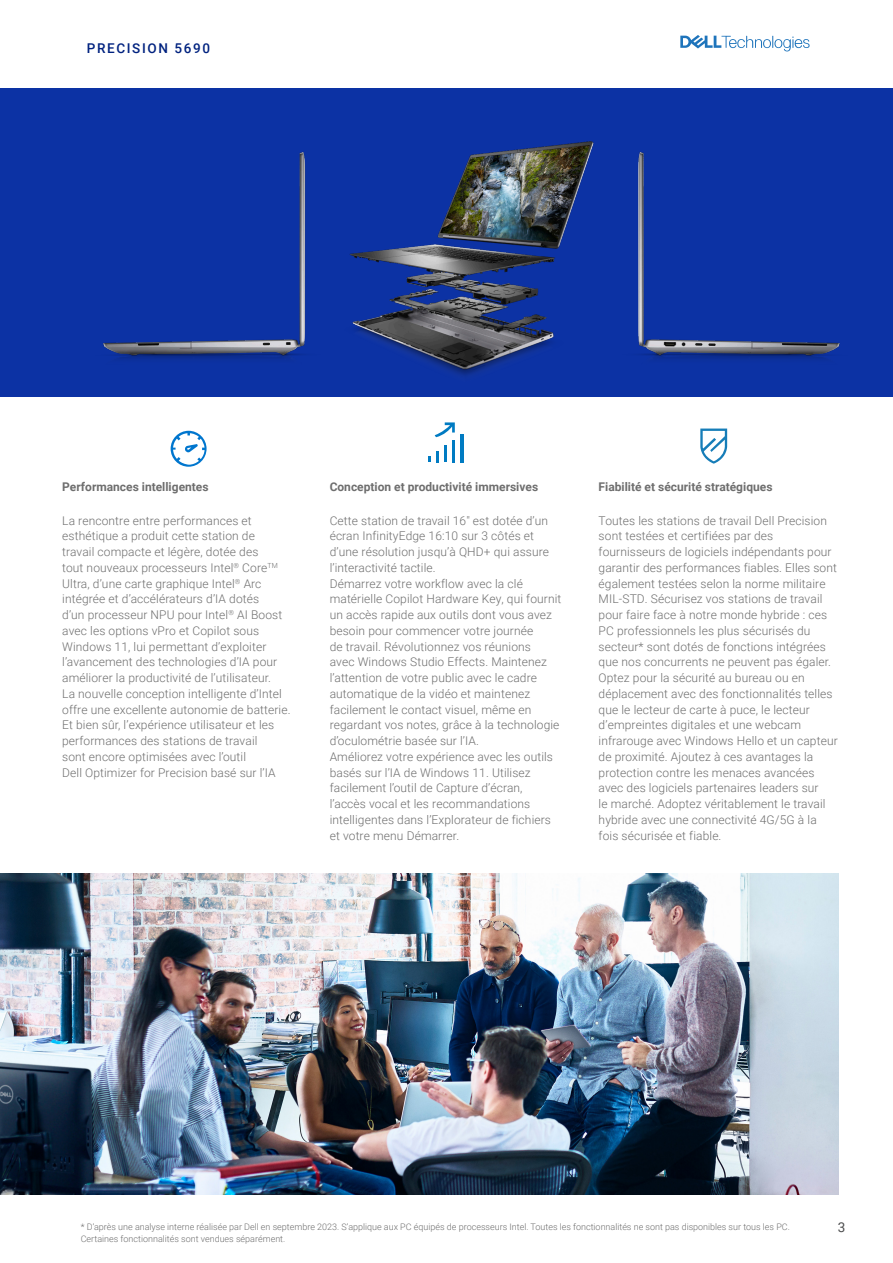
<style>
.page{position:relative;width:893px;height:1263px;background:#fff}
.page>*{position:absolute;margin:0;border:0;box-sizing:border-box;transform-origin:0 0}
.t1{font:500 13.5px "Roboto";letter-spacing:.12em;color:#00227f}
.t2{font:13.5px "Roboto";color:#4b4c4d}
.t3{font:300 12px/15.8px "Roboto";letter-spacing:.01em;color:#6e6e6e}
.t4{font:700 12px "Roboto";color:#6e6e6e}
.t5{font:300 9px/12px "Roboto";color:#6e6e6e}
</style>
<div class="page">
<div style="left:0;top:89px;width:893px;height:308px;background:#0c32a4"></div>
<svg style="left:680px;top:35px;width:130px;height:16px"></svg>
<hr style="left:460px;top:434px;width:3px;height:28px;background:#007bc2">
<hr style="left:452px;top:440px;width:3px;height:22px;background:#007bc2">
<hr style="left:444px;top:445px;width:3px;height:17px;background:#007bc2">
<svg style="left:436px;top:451px;width:3px;height:11px"></svg>
<svg style="left:435px;top:422px;width:20px;height:15px"></svg>
<svg style="left:171px;top:431px;width:36px;height:36px"></svg>
<img style="left:349px;top:141px;width:245px;height:235px">
<img style="left:103px;top:152px;width:203px;height:207px">
<img style="left:638px;top:152px;width:202px;height:207px">
<img style="left:0;top:874px;width:839px;height:321px">
<svg style="left:700px;top:428px;width:27px;height:36px"></svg>
<p class="t1" style="left:87px;top:39px;width:125px">PRECISION 5690</p>
<p class="t4" style="left:62px;top:478px;width:148px">Performances intelligentes</p>
<p class="t3" style="left:62px;top:512px;width:230px">La rencontre entre performances et esthétique a produit cette station de<br>travail compacte et légère, dotée des<br>tout nouveaux processeurs Intel<sup>®</sup> Core<sup>TM </sup>Ultra, d’une carte graphique Intel<sup>®</sup> Arc intégrée et d’accélérateurs d’IA dotés<br>d’un processeur NPU pour Intel<sup>®</sup> AI Boost avec les options vPro et Copilot sous Windows 11, lui permettant d’exploiter l’avancement des technologies d’IA pour améliorer la productivité de l’utilisateur.<br>La nouvelle conception intelligente d’Intel offre une excellente autonomie de batterie.<br>Et bien sûr, l’expérience utilisateur et les performances des stations de travail<br>sont encore optimisées avec l’outil<br>Dell Optimizer for Precision basé sur l’IA</p>
<p class="t4" style="left:330px;top:478px;width:210px">Conception et productivité immersives</p>
<p class="t3" style="left:330px;top:512px;width:221px">Cette station de travail 16" est dotée d’un écran InfinityEdge 16:10 sur 3 côtés et d’une résolution jusqu’à QHD+ qui assure l’interactivité tactile.</p>
<p class="t3" style="left:330px;top:575px;width:233px">Démarrez votre workflow avec la clé matérielle Copilot Hardware Key, qui fournit un accès rapide aux outils dont vous avez besoin pour commencer votre journée<br>de travail. Révolutionnez vos réunions<br>avec Windows Studio Effects. Maintenez l’attention de votre public avec le cadre automatique de la vidéo et maintenez facilement le contact visuel, même en regardant vos notes, grâce à la technologie d’oculométrie basée sur l’IA.</p>
<p class="t3" style="left:330px;top:748px;width:225px">Améliorez votre expérience avec les outils basés sur l’IA de Windows 11. Utilisez facilement l’outil de Capture d’écran, l’accès vocal et les recommandations intelligentes dans l’Explorateur de fichiers et votre menu Démarrer.</p>
<p class="t4" style="left:599px;top:478px;width:175px">Fiabilité et sécurité stratégiques</p>
<p class="t3" style="left:599px;top:512px;width:241px">Toutes les stations de travail Dell Precision sont testées et certifiées par des fournisseurs de logiciels indépendants pour garantir des performances fiables. Elles sont également testées selon la norme militaire MIL-STD. Sécurisez vos stations de travail pour faire face à notre monde hybride : ces PC professionnels les plus sécurisés du secteur* sont dotés de fonctions intégrées que nos concurrents ne peuvent pas égaler.<br>Optez pour la sécurité au bureau ou en déplacement avec des fonctionnalités telles que le lecteur de carte à puce, le lecteur d’empreintes digitales et une webcam infrarouge avec Windows Hello et un capteur de proximité. Ajoutez à ces avantages la protection contre les menaces avancées avec des logiciels partenaires leaders sur<br>le marché. Adoptez véritablement le travail hybride avec une connectivité 4G/5G à la fois sécurisée et fiable.</p>
<p class="t5" style="left:81px;top:1220px;width:711px">* D’après une analyse interne réalisée par Dell en septembre 2023. S’applique aux PC équipés de processeurs Intel. Toutes les fonctionnalités ne sont pas disponibles sur tous les PC.<br>Certaines fonctionnalités sont vendues séparément.</p>
<p class="t2" style="left:838px;top:1218px;width:9px">3</p>
</div>
